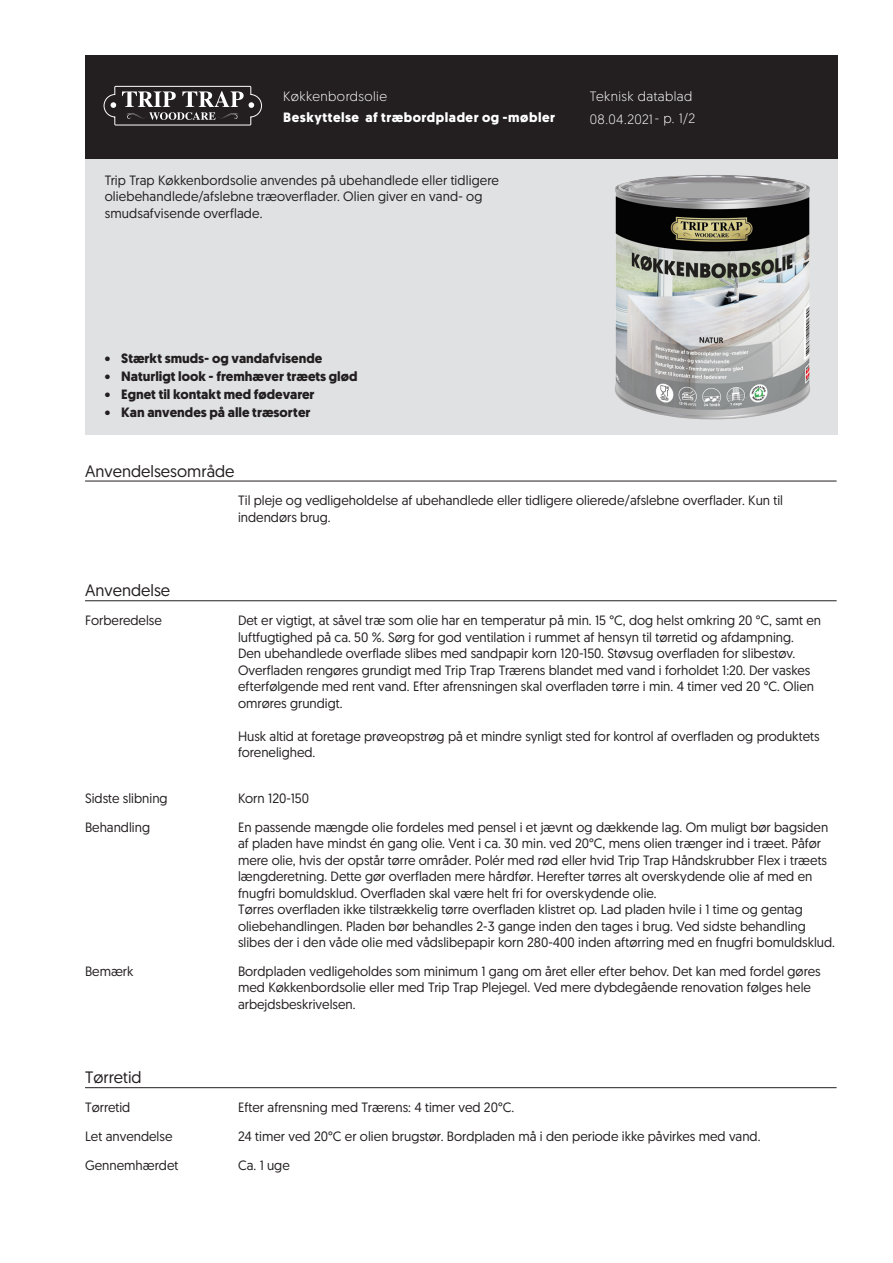
<style>
.page{position:relative;width:893px;height:1263px;background:#fff}
.page>*{position:absolute;margin:0;border:0;box-sizing:border-box;transform-origin:0 0}
.skyBodyHdn{font:16.5px "Geomanist";color:#231f20}
.skyBodyTxt{font:13.5px/16.5px "Geomanist";color:#231f20}
.skyRegularTxtBodytex{font:13.5px/16.5px "Geomanist";letter-spacing:.01em;color:#231f20}
.skyBulletBodytext{font:700 13.5px "Geomanist";color:#231f20}
.skyBodyCap{font:13.5px "Geomanist";color:#231f20}
.skyWhiteHdnBodytext{font:300 13.5px "Geomanist";letter-spacing:.03em;color:#fff}
.skyWhiteBoldHdnBodyt{font:700 13.5px "Geomanist";letter-spacing:.04em;color:#fff}
</style>
<div class="page">
<div style="left:85px;top:159px;width:753px;height:276px;background:#e0e1e3"></div>
<div style="left:85px;top:55px;width:753px;height:104px;background:#231f20"></div>
<hr style="left:85px;top:481px;width:752px;height:1px;background:#231f20">
<hr style="left:85px;top:600px;width:752px;height:1px;background:#231f20">
<hr style="left:85px;top:1087px;width:752px;height:1px;background:#231f20">
<svg style="left:104px;top:86px;width:158px;height:40px"></svg>
<img style="left:615px;top:175px;width:195px;height:244px">
<p class="skyWhiteHdnBodytext" style="left:283px;top:87px;width:105px">Køkkenbordsolie</p>
<p class="skyWhiteBoldHdnBodyt" style="left:283px;top:108px;width:273px">Beskyttelse af træbordplader og -møbler</p>
<p class="skyRegularTxtBodytex" style="left:105px;top:171px;width:396px">Trip Trap Køkkenbordsolie anvendes på ubehandlede eller tidligere oliebehandlede/afslebne træoverflader. Olien giver en vand- og smudsafvisende overflade.</p>
<p class="skyWhiteHdnBodytext" style="left:590px;top:87px;width:104px">Teknisk datablad</p>
<p class="skyWhiteHdnBodytext" style="left:590px;top:110px;width:107px">08.04.2021- p. 1/2</p>
<p class="skyBulletBodytext" style="left:105px;top:350px;width:219px">• Stærkt smuds- og vandafvisende</p>
<p class="skyBulletBodytext" style="left:105px;top:368px;width:254px">• Naturligt look - fremhæver træets glød</p>
<p class="skyBulletBodytext" style="left:105px;top:386px;width:211px">• Egnet til kontakt med fødevarer</p>
<p class="skyBulletBodytext" style="left:105px;top:404px;width:207px">• Kan anvendes på alle træsorter</p>
<p class="skyBodyHdn" style="left:85px;top:460px;width:151px">Anvendelsesområde</p>
<p class="skyBodyTxt" style="left:238px;top:492px;width:547px">Til pleje og vedligeholdelse af ubehandlede eller tidligere olierede/afslebne overflader. Kun til indendørs brug.</p>
<p class="skyBodyHdn" style="left:85px;top:580px;width:87px">Anvendelse</p>
<p class="skyBodyCap" style="left:85px;top:612px;width:78px">Forberedelse</p>
<p class="skyBodyTxt" style="left:238px;top:612px;width:584px">Det er vigtigt, at såvel træ som olie har en temperatur på min. 15 °C, dog helst omkring 20 °C, samt en luftfugtighed på ca. 50 %. Sørg for god ventilation i rummet af hensyn til tørretid og afdampning.</p>
<p class="skyBodyTxt" style="left:238px;top:645px;width:578px">Den ubehandlede overflade slibes med sandpapir korn 120-150. Støvsug overfladen for slibestøv.<br>Overfladen rengøres grundigt med Trip Trap Trærens blandet med vand i forholdet 1:20. Der vaskes efterfølgende med rent vand. Efter afrensningen skal overfladen tørre i min. 4 timer ved 20 °C. Olien omrøres grundigt.</p>
<p class="skyBodyTxt" style="left:238px;top:727px;width:583px">Husk altid at foretage prøveopstrøg på et mindre synligt sted for kontrol af overfladen og produktets forenelighed.</p>
<p class="skyBodyCap" style="left:85px;top:789px;width:84px">Sidste slibning</p>
<p class="skyBodyTxt" style="left:238px;top:789px;width:73px">Korn 120-150</p>
<p class="skyBodyCap" style="left:85px;top:818px;width:66px">Behandling</p>
<p class="skyBodyTxt" style="left:238px;top:818px;width:592px">En passende mængde olie fordeles med pensel i et jævnt og dækkende lag. Om muligt bør bagsiden af pladen have mindst én gang olie. Vent i ca. 30 min. ved 20°C, mens olien trænger ind i træet. Påfør mere olie, hvis der opstår tørre områder. Polér med rød eller hvid Trip Trap Håndskrubber Flex i træets længderetning. Dette gør overfladen mere hårdfør. Herefter tørres alt overskydende olie af med en fnugfri bomuldsklud. Overfladen skal være helt fri for overskydende olie.</p>
<p class="skyBodyTxt" style="left:238px;top:901px;width:598px">Tørres overfladen ikke tilstrækkelig tørre overfladen klistret op. Lad pladen hvile i 1 time og gentag oliebehandlingen. Pladen bør behandles 2-3 gange inden den tages i brug. Ved sidste behandling slibes der i den våde olie med vådslibepapir korn 280-400 inden aftørring med en fnugfri bomuldsklud.</p>
<p class="skyBodyCap" style="left:85px;top:962px;width:50px">Bemærk</p>
<p class="skyBodyTxt" style="left:238px;top:962px;width:584px">Bordpladen vedligeholdes som minimum 1 gang om året eller efter behov. Det kan med fordel gøres med Køkkenbordsolie eller med Trip Trap Plejegel. Ved mere dybdegående renovation følges hele arbejdsbeskrivelsen.</p>
<p class="skyBodyHdn" style="left:85px;top:1067px;width:58px">Tørretid</p>
<p class="skyBodyCap" style="left:85px;top:1099px;width:47px">Tørretid</p>
<p class="skyBodyTxt" style="left:238px;top:1099px;width:278px">Efter afrensning med Trærens: 4 timer ved 20°C.</p>
<p class="skyBodyCap" style="left:85px;top:1127px;width:89px">Let anvendelse</p>
<p class="skyBodyTxt" style="left:238px;top:1127px;width:524px">24 timer ved 20°C er olien brugstør. Bordpladen må i den periode ikke påvirkes med vand.</p>
<p class="skyBodyCap" style="left:85px;top:1156px;width:95px">Gennemhærdet</p>
<p class="skyBodyTxt" style="left:238px;top:1156px;width:53px">Ca. 1 uge</p>
</div>
